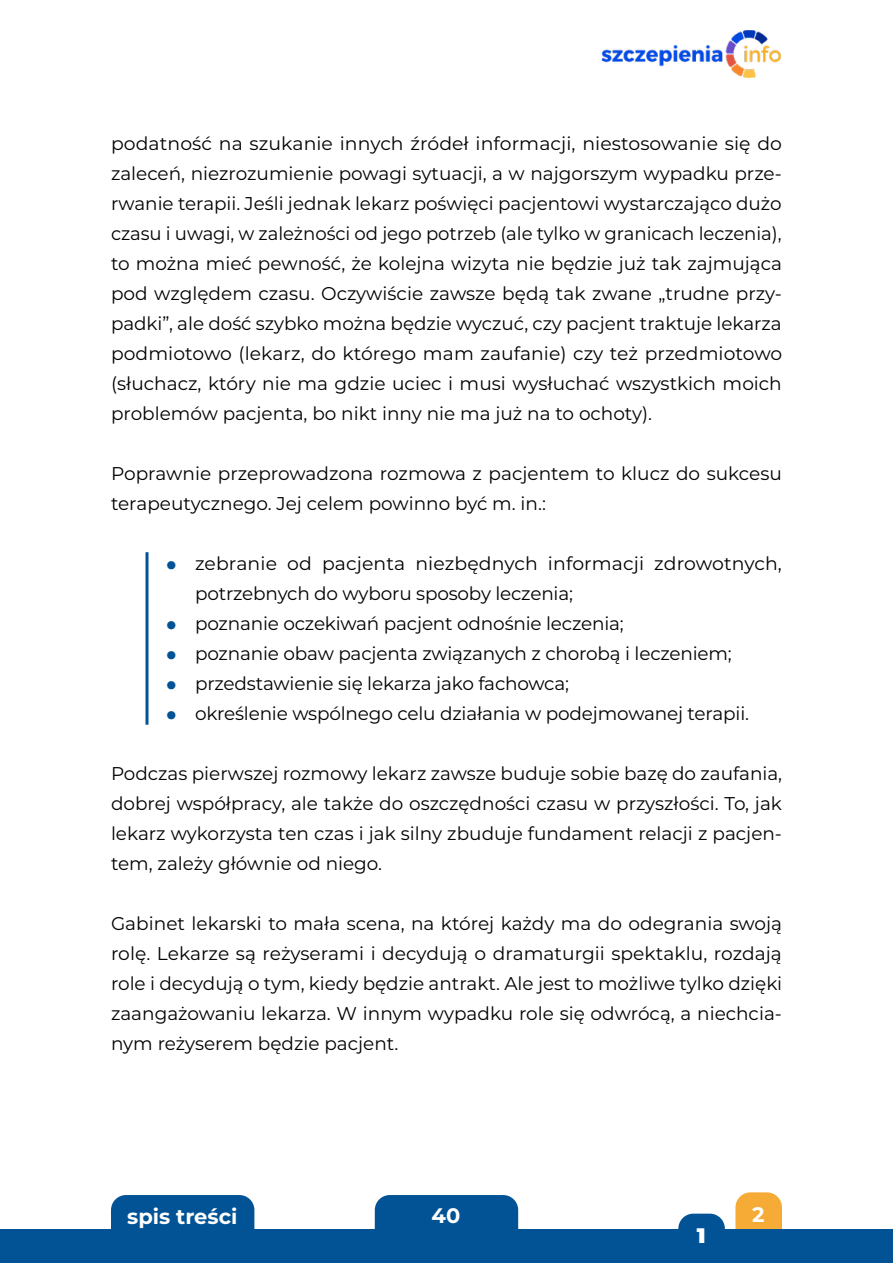
<style>
.page{position:relative;width:893px;height:1263px;background:#fff}
.page>*{position:absolute;margin:0;border:0;box-sizing:border-box;transform-origin:0 0}
.t1{font:700 21px "Montserrat";color:#fff}
.t2{font:900 21px "Montserrat";color:#fff}
.t3{font:18.45px/30px "Montserrat";letter-spacing:-.01em;color:#000;text-align:justify}
.s1{font-family:"Skolar Latin";color:#025395}
</style>
<div class="page">
<hr style="left:146px;top:552px;width:2px;height:173px;background:#025395">
<svg style="left:735px;top:1192px;width:47px;height:38px;background:#f0ae47"></svg>
<div style="left:111px;top:1195px;width:143px;height:35px;background:#025395"></div>
<div style="left:375px;top:1195px;width:143px;height:35px;background:#025395"></div>
<div style="left:0;top:1230px;width:893px;height:33px;background:#025395"></div>
<img style="left:601px;top:31px;width:180px;height:46px">
<svg style="left:678px;top:1213px;width:47px;height:17px"></svg>
<p class="t3" style="left:111px;top:128px;width:673px">podatność na szukanie innych źródeł informacji, niestosowanie się do zaleceń, niezrozumienie powagi sytuacji, a w najgorszym wypadku prze&shy;rwanie terapii. Jeśli jednak lekarz poświęci pacjentowi wystarczająco dużo czasu i uwagi, w zależności od jego potrzeb (ale tylko w granicach leczenia), to można mieć pewność, że kolejna wizyta nie będzie już tak zajmująca pod względem czasu. Oczywiście zawsze będą tak zwane „trudne przy&shy;padki”, ale dość szybko można będzie wyczuć, czy pacjent traktuje lekarza podmiotowo (lekarz, do którego mam zaufanie) czy też przedmiotowo (słuchacz, który nie ma gdzie uciec i musi wysłuchać wszystkich moich problemów pacjenta, bo nikt inny nie ma już na to ochoty).</p>
<p class="t3" style="left:111px;top:458px;width:672px">Poprawnie przeprowadzona rozmowa z pacjentem to klucz do sukcesu terapeutycznego. Jej celem powinno być m. in.:</p>
<p class="t3" style="left:195px;top:548px;width:588px;text-indent:-30px"><span class="s1">●</span> zebranie od pacjenta niezbędnych informacji zdrowotnych, potrzebnych do wyboru sposoby leczenia;</p>
<p class="t3" style="left:165px;top:608px;width:460px"><span class="s1">●</span> poznanie oczekiwań pacjent odnośnie leczenia;</p>
<p class="t3" style="left:165px;top:638px;width:568px"><span class="s1">●</span> poznanie obaw pacjenta związanych z chorobą i leczeniem;</p>
<p class="t3" style="left:165px;top:668px;width:406px"><span class="s1">●</span> przedstawienie się lekarza jako fachowca;</p>
<p class="t3" style="left:165px;top:698px;width:585px"><span class="s1">●</span> określenie wspólnego celu działania w podejmowanej terapii.</p>
<p class="t3" style="left:111px;top:758px;width:673px">Podczas pierwszej rozmowy lekarz zawsze buduje sobie bazę do zaufania, dobrej współpracy, ale także do oszczędności czasu w przyszłości. To, jak lekarz wykorzysta ten czas i jak silny zbuduje fundament relacji z pacjen&shy;tem, zależy głównie od niego.</p>
<p class="t3" style="left:111px;top:908px;width:673px">Gabinet lekarski to mała scena, na której każdy ma do odegrania swoją rolę. Lekarze są reżyserami i decydują o dramaturgii spektaklu, rozdają role i decydują o tym, kiedy będzie antrakt. Ale jest to możliwe tylko dzięki zaangażowaniu lekarza. W innym wypadku role się odwrócą, a niechcia&shy;nym reżyserem będzie pacjent.</p>
<p class="t1" style="left:127px;top:1202px;width:112px">spis treści</p>
<p class="t1" style="left:432px;top:1200px;width:30px">40</p>
<p class="t1" style="left:752px;top:1199px;width:14px">2</p>
<p class="t2" style="left:697px;top:1220px;width:10px">1</p>
</div>
